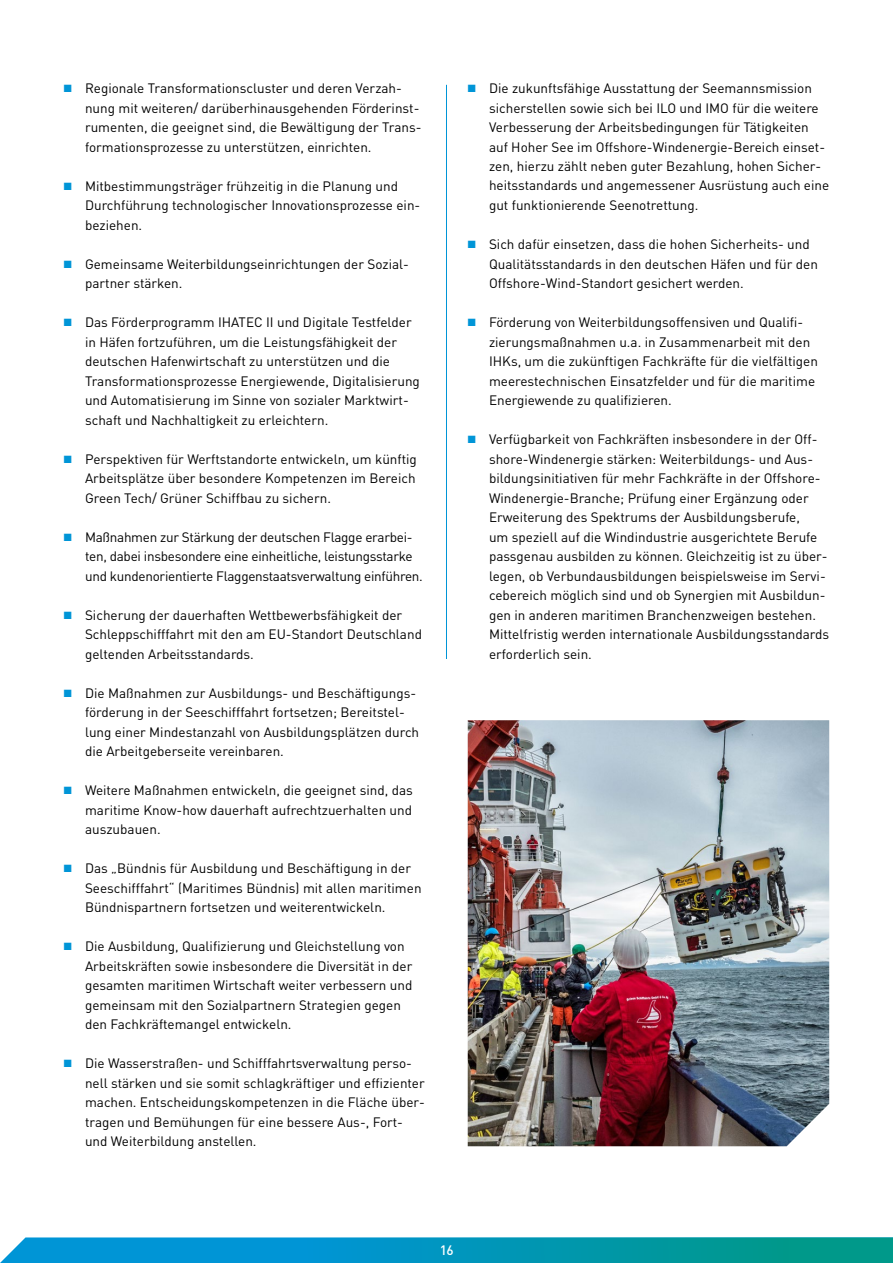
<style>
.page{position:relative;width:893px;height:1263px;background:#fff}
.page>*{position:absolute;margin:0;border:0;box-sizing:border-box;transform-origin:0 0}
.t1{font:13.5px/19.5px "DIN Pro";color:#000}
.t2{font:13.5px/19.5px "DIN Pro";letter-spacing:-.02em;color:#000}
.t3{font:500 13.5px "DIN Pro";color:#fff}
.s1{color:#0095d7}
</style>
<div class="page">
<svg style="left:0;top:1237px;width:893px;height:26px;background:#0799ba"></svg>
<hr style="left:446px;top:85px;width:1px;height:605px;background:#0095d7">
<div style="left:446px;top:659px;width:447px;height:523px;background:#fff"></div>
<img style="left:468px;top:720px;width:361px;height:426px">
<p class="t1" style="left:85px;top:78px;width:338px;text-indent:-21px"><span class="s1">■</span> Regionale Transformationscluster und deren Verzah&shy;nung mit weiteren/ darüberhinausgehenden Förderinst&shy;rumenten, die geeignet sind, die Bewältigung der Trans&shy;formationsprozesse zu unterstützen, einrichten.</p>
<p class="t1" style="left:85px;top:175px;width:337px;text-indent:-21px"><span class="s1">■</span> Mitbestimmungsträger frühzeitig in die Planung und<br>Durchführung technologischer Innovationsprozesse ein&shy;beziehen.</p>
<p class="t1" style="left:85px;top:253px;width:325px;text-indent:-21px"><span class="s1">■</span> Gemeinsame Weiterbildungseinrichtungen der Sozial&shy;partner stärken.</p>
<p class="t1" style="left:85px;top:312px;width:336px;text-indent:-21px"><span class="s1">■</span> Das Förderprogramm IHATEC II und Digitale Testfelder in Häfen fortzuführen, um die Leistungsfähigkeit der deutschen Hafenwirtschaft zu unterstützen und die Transformationsprozesse Energiewende, Digitalisierung und Automatisierung im Sinne von sozialer Marktwirt&shy;schaft und Nachhaltigkeit zu erleichtern.</p>
<p class="t1" style="left:85px;top:448px;width:333px;text-align:justify;text-indent:-21px"><span class="s1">■</span> Perspektiven für Werftstandorte entwickeln, um künftig Arbeitsplätze über besondere Kompetenzen im Bereich Green Tech/ Grüner Schiffbau zu sichern.</p>
<p class="t2" style="left:85px;top:526px;width:339px;text-indent:-21px"><span class="s1">■</span> Maßnahmen zur Stärkung der deutschen Flagge erarbei&shy;ten, dabei insbesondere eine einheitliche, leistungsstarke und kundenorientierte Flaggenstaatsverwaltung einführen.</p>
<p class="t1" style="left:85px;top:604px;width:338px;text-indent:-21px"><span class="s1">■</span> Sicherung der dauerhaften Wettbewerbsfähigkeit der<br>Schleppschifffahrt mit den am EU-Standort Deutschland geltenden Arbeitsstandards.</p>
<p class="t1" style="left:85px;top:682px;width:336px;text-indent:-21px"><span class="s1">■</span> Die Maßnahmen zur Ausbildungs- und Beschäftigungs&shy;förderung in der Seeschifffahrt fortsetzen; Bereitstel&shy;lung einer Mindestanzahl von Ausbildungsplätzen durch die Arbeitgeberseite vereinbaren.</p>
<p class="t1" style="left:85px;top:780px;width:329px;text-align:justify;text-indent:-21px"><span class="s1">■</span> Weitere Maßnahmen entwickeln, die geeignet sind, das maritime Know-how dauerhaft aufrechtzuerhalten und auszubauen.</p>
<p class="t1" style="left:85px;top:858px;width:338px;text-indent:-21px"><span class="s1">■</span> Das „Bündnis für Ausbildung und Beschäftigung in der<br>Seeschifffahrt“ (Maritimes Bündnis) mit allen maritimen<br>Bündnispartnern fortsetzen und weiterentwickeln.</p>
<p class="t1" style="left:85px;top:936px;width:329px;text-indent:-21px"><span class="s1">■</span> Die Ausbildung, Qualifizierung und Gleichstellung von Arbeitskräften sowie insbesondere die Diversität in der gesamten maritimen Wirtschaft weiter verbessern und gemeinsam mit den Sozialpartnern Strategien gegen den Fachkräftemangel entwickeln.</p>
<p class="t1" style="left:85px;top:1053px;width:341px;text-indent:-21px"><span class="s1">■</span> Die Wasserstraßen- und Schifffahrtsverwaltung perso&shy;nell stärken und sie somit schlagkräftiger und effizienter machen. Entscheidungskompetenzen in die Fläche über&shy;tragen und Bemühungen für eine bessere Aus-, Fort&shy;und Weiterbildung anstellen.</p>
<p class="t1" style="left:489px;top:78px;width:342px;text-indent:-21px"><span class="s1">■</span> Die zukunftsfähige Ausstattung der Seemannsmission sicherstellen sowie sich bei ILO und IMO für die weitere Verbesserung der Arbeitsbedingungen für Tätigkeiten auf Hoher See im Offshore-Windenergie-Bereich einset&shy;zen, hierzu zählt neben guter Bezahlung, hohen Sicher&shy;heitsstandards und angemessener Ausrüstung auch eine gut funktionierende Seenotrettung.</p>
<p class="t1" style="left:489px;top:234px;width:330px;text-indent:-21px"><span class="s1">■</span> Sich dafür einsetzen, dass die hohen Sicherheits- und<br>Qualitätsstandards in den deutschen Häfen und für den<br>Offshore-Wind-Standort gesichert werden.</p>
<p class="t1" style="left:489px;top:312px;width:330px;text-indent:-21px"><span class="s1">■</span> Förderung von Weiterbildungsoffensiven und Qualifi&shy;zierungsmaßnahmen u.a. in Zusammenarbeit mit den IHKs, um die zukünftigen Fachkräfte für die vielfältigen meerestechnischen Einsatzfelder und für die maritime Energiewende zu qualifizieren.</p>
<p class="t1" style="left:489px;top:429px;width:342px;text-indent:-21px"><span class="s1">■</span> Verfügbarkeit von Fachkräften insbesondere in der Off&shy;shore-Windenergie stärken: Weiterbildungs- und Aus&shy;bildungsinitiativen für mehr Fachkräfte in der Offshore-Windenergie-Branche; Prüfung einer Ergänzung oder Erweiterung des Spektrums der Ausbildungsberufe,<br>um speziell auf die Windindustrie ausgerichtete Berufe passgenau ausbilden zu können. Gleichzeitig ist zu über&shy;legen, ob Verbundausbildungen beispielsweise im Servi&shy;cebereich möglich sind und ob Synergien mit Ausbildun&shy;gen in anderen maritimen Branchenzweigen bestehen.<br>Mittelfristig werden internationale Ausbildungsstandards erforderlich sein.</p>
<p class="t3" style="left:440px;top:1240px;width:15px">16</p>
</div>
